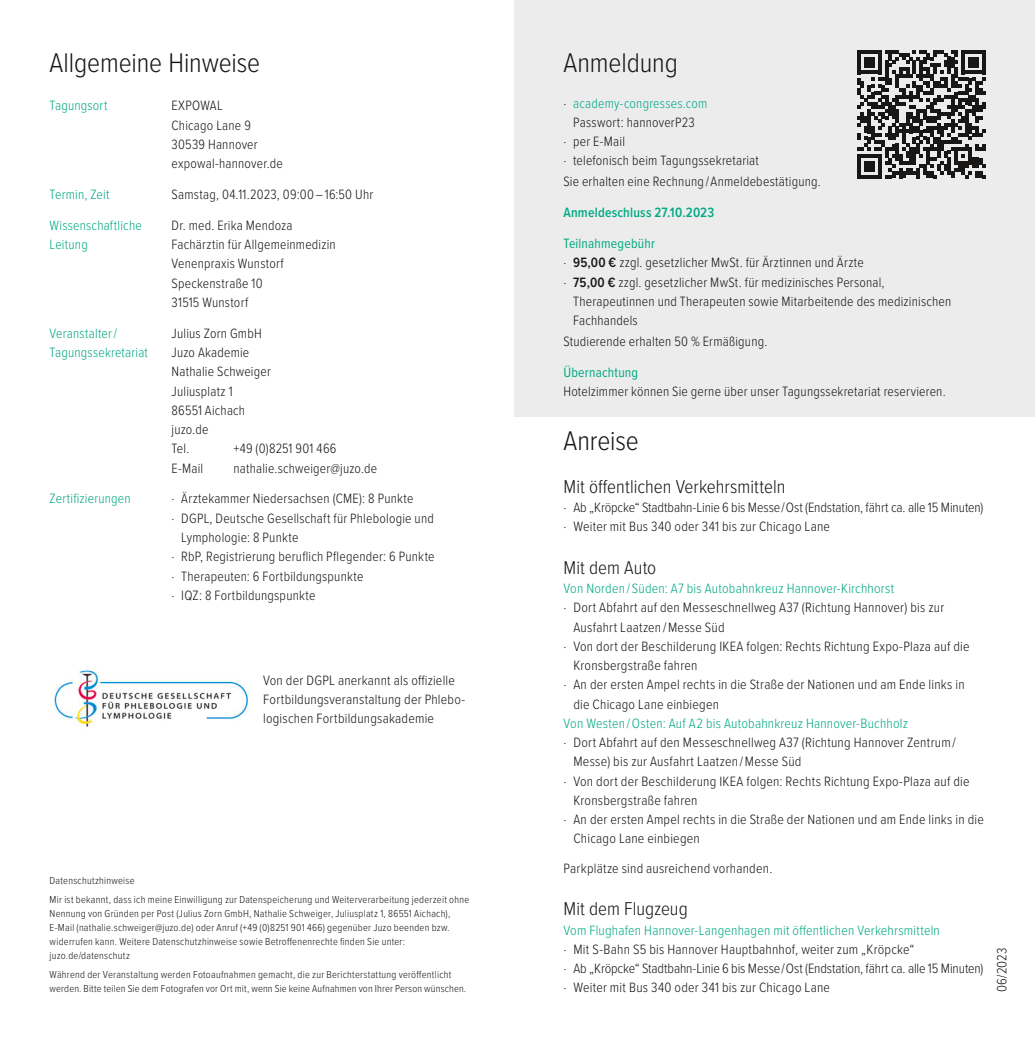
<style>
.page{position:relative;width:1035px;height:1042px;background:#fff}
.page>*{position:absolute;margin:0;border:0;box-sizing:border-box;transform-origin:0 0}
.t1{font:300 28px "Proxima Nova Cond";letter-spacing:-.005em;color:#181716}
.t2{font:300 19.25px "Proxima Nova Cond";color:#181716}
.t3{font:300 14px/19.2px "Proxima Nova Cond";letter-spacing:.015em;color:#181716}
.t4{font:300 14px/19.2px "Proxima Nova Cond";letter-spacing:.015em;color:#00a983}
.t5{font:300 14px/19.2px "Proxima Nova Cond";letter-spacing:-.005em;color:#181716}
.t6{font:14px "Proxima Nova Cond";letter-spacing:.015em;color:#00a983}
.t7{font:600 14px "Proxima Nova Cond";letter-spacing:.015em;color:#00a983}
.t8{font:300 10.5px/14px "Proxima Nova Cond";letter-spacing:.025em;color:#181716}
.s1{color:#181716}
.s2{font-weight:600}
</style>
<div class="page">
<div style="left:514px;top:0;width:520px;height:416px;background:#ececec"></div>
<svg style="left:857px;top:50px;width:128px;height:128px"></svg>
<img style="left:54px;top:669px;width:195px;height:58px">
<h1 class="t1" style="left:50px;top:42px;width:212px">Allgemeine Hinweise</h1>
<p class="t4" style="left:50px;top:95px;width:59px">Tagungsort</p>
<p class="t3" style="left:171px;top:95px;width:113px">EXPOWAL<br>Chicago Lane 9<br>30539 Hannover expowal-hannover.de</p>
<p class="t4" style="left:50px;top:184px;width:61px">Termin, Zeit</p>
<p class="t3" style="left:171px;top:184px;width:203px">Samstag, 04.11.2023, 09:00 – 16:50 Uhr</p>
<p class="t4" style="left:50px;top:215px;width:94px">Wissenschaftliche<br>Leitung</p>
<p class="t3" style="left:171px;top:215px;width:166px">Dr. med. Erika Mendoza<br>Fachärztin für Allgemeinmedizin<br>Venenpraxis Wunstorf<br>Speckenstraße 10<br>31515 Wunstorf</p>
<p class="t4" style="left:50px;top:323px;width:100px">Veranstalter /<br>Tagungssekretariat</p>
<p class="t3" style="left:171px;top:323px;width:101px">Julius Zorn GmbH<br>Juzo Akademie<br>Nathalie Schweiger<br>Juliusplatz 1<br>86551 Aichach juzo.de<br>Tel.</p>
<p class="t3" style="left:233px;top:438px;width:104px">+49 (0)8251 901 466</p>
<p class="t3" style="left:171px;top:457px;width:33px">E-Mail</p>
<p class="t3" style="left:233px;top:457px;width:145px">nathalie.schweiger@juzo.de</p>
<p class="t4" style="left:50px;top:488px;width:83px">Zertifizierungen</p>
<p class="t3" style="left:171px;top:488px;width:243px">· Ärztekammer Niedersachsen (CME): 8 Punkte</p>
<p class="t3" style="left:171px;top:508px;width:264px">· DGPL, Deutsche Gesellschaft für Phlebologie und</p>
<p class="t3" style="left:181px;top:527px;width:119px">Lymphologie: 8 Punkte</p>
<p class="t3" style="left:171px;top:546px;width:264px">· RbP, Registrierung beruflich Pflegender: 6 Punkte</p>
<p class="t3" style="left:171px;top:565px;width:193px">· Therapeuten: 6 Fortbildungspunkte</p>
<p class="t3" style="left:171px;top:585px;width:145px">· IQZ: 8 Fortbildungspunkte</p>
<p class="t3" style="left:263px;top:669px;width:204px">Von der DGPL anerkannt als offizielle<br>Fortbildungsveranstaltung der Phlebo&shy;logischen Fortbildungsakademie</p>
<p class="t8" style="left:50px;top:871px;width:421px;line-height:18.9px">Datenschutzhinweise<br>Mir ist bekannt, dass ich meine Einwilligung zur Datenspeicherung und Weiterverarbeitung jederzeit ohne</p>
<p class="t8" style="left:50px;top:906px;width:402px">Nennung von Gründen per Post (Julius Zorn GmbH, Nathalie Schweiger, Juliusplatz 1, 86551 Aichach), E-Mail (nathalie.schweiger@juzo.de) oder Anruf (+49 (0)8251 901 466) gegenüber Juzo beenden bzw. widerrufen kann. Weitere Datenschutzhinweise sowie Betroffenenrechte finden Sie unter: juzo.de/datenschutz</p>
<p class="t8" style="left:50px;top:967px;width:418px">Während der Veranstaltung werden Fotoaufnahmen gemacht, die zur Berichterstattung veröffentlicht werden. Bitte teilen Sie dem Fotografen vor Ort mit, wenn Sie keine Aufnahmen von Ihrer Person wünschen.</p>
<h1 class="t1" style="left:563px;top:42px;width:116px">Anmeldung</h1>
<p class="t4" style="left:563px;top:93px;width:145px"><span class="s1">·</span> academy-congresses.com</p>
<p class="t3" style="left:573px;top:112px;width:123px">Passwort: hannoverP23</p>
<p class="t3" style="left:563px;top:131px;width:63px">· per E-Mail</p>
<p class="t3" style="left:563px;top:150px;width:197px">· telefonisch beim Tagungssekretariat</p>
<p class="t3" style="left:563px;top:171px;width:259px">Sie erhalten eine Rechnung / Anmeldebestätigung.</p>
<p class="t7" style="left:563px;top:202px;width:152px">Anmeldeschluss 27.10.2023</p>
<p class="t6" style="left:563px;top:233px;width:93px">Teilnahmegebühr</p>
<p class="t3" style="left:563px;top:252px;width:302px">· <span class="s2">95,00 €</span> zzgl. gesetzlicher MwSt. für Ärztinnen und Ärzte</p>
<p class="t3" style="left:563px;top:272px;width:323px">· <span class="s2">75,00 €</span> zzgl. gesetzlicher MwSt. für medizinisches Personal,</p>
<p class="t3" style="left:573px;top:291px;width:379px">Therapeutinnen und Therapeuten sowie Mitarbeitende des medizinischen</p>
<p class="t3" style="left:573px;top:310px;width:66px">Fachhandels</p>
<p class="t3" style="left:563px;top:331px;width:205px">Studierende erhalten 50 % Ermäßigung.</p>
<p class="t6" style="left:563px;top:362px;width:76px">Übernachtung</p>
<p class="t3" style="left:563px;top:381px;width:384px">Hotelzimmer können Sie gerne über unser Tagungssekretariat reservieren.</p>
<h1 class="t1" style="left:563px;top:420px;width:77px">Anreise</h1>
<h2 class="t2" style="left:563px;top:472px;width:223px">Mit öffentlichen Verkehrsmitteln</h2>
<p class="t5" style="left:563px;top:497px;width:421px">· Ab „Kröpcke“ Stadtbahn-Linie 6 bis Messe / Ost (Endstation, fährt ca. alle 15 Minuten) · Weiter mit Bus 340 oder 341 bis zur Chicago Lane</p>
<h2 class="t2" style="left:563px;top:553px;width:94px">Mit dem Auto</h2>
<p class="t4" style="left:563px;top:578px;width:332px">Von Norden / Süden: A7 bis Autobahnkreuz Hannover-Kirchhorst</p>
<p class="t3" style="left:563px;top:597px;width:382px">· Dort Abfahrt auf den Messeschnellweg A37 (Richtung Hannover) bis zur</p>
<p class="t3" style="left:573px;top:616px;width:153px">Ausfahrt Laatzen / Messe Süd</p>
<p class="t3" style="left:563px;top:636px;width:407px">· Von dort der Beschilderung IKEA folgen: Rechts Richtung Expo-Plaza auf die</p>
<p class="t3" style="left:573px;top:655px;width:125px">Kronsbergstraße fahren</p>
<p class="t3" style="left:563px;top:674px;width:402px">· An der ersten Ampel rechts in die Straße der Nationen und am Ende links in</p>
<p class="t3" style="left:573px;top:693px;width:147px">die Chicago Lane einbiegen</p>
<p class="t4" style="left:563px;top:713px;width:346px">Von Westen / Osten: Auf A2 bis Autobahnkreuz Hannover-Buchholz</p>
<p class="t3" style="left:563px;top:732px;width:394px">· Dort Abfahrt auf den Messeschnellweg A37 (Richtung Hannover Zentrum /</p>
<p class="t3" style="left:573px;top:751px;width:229px">Messe) bis zur Ausfahrt Laatzen / Messe Süd</p>
<p class="t3" style="left:563px;top:770px;width:407px">· Von dort der Beschilderung IKEA folgen: Rechts Richtung Expo-Plaza auf die</p>
<p class="t3" style="left:573px;top:790px;width:125px">Kronsbergstraße fahren</p>
<p class="t3" style="left:563px;top:809px;width:422px">· An der ersten Ampel rechts in die Straße der Nationen und am Ende links in die</p>
<p class="t3" style="left:573px;top:828px;width:128px">Chicago Lane einbiegen</p>
<p class="t3" style="left:563px;top:857px;width:210px">Parkplätze sind ausreichend vorhanden.</p>
<h2 class="t2" style="left:563px;top:895px;width:126px">Mit dem Flugzeug</h2>
<p class="t4" style="left:563px;top:919px;width:378px">Vom Flughafen Hannover-Langenhagen mit öffentlichen Verkehrsmitteln</p>
<p class="t3" style="left:563px;top:939px;width:421px">· Mit S-Bahn S5 bis Hannover Hauptbahnhof, weiter zum „Kröpcke“<br>· Ab „Kröpcke“ Stadtbahn-Linie 6 bis Messe / Ost (Endstation, fährt ca. alle 15 Minuten) · Weiter mit Bus 340 oder 341 bis zur Chicago Lane</p>
<p class="t3" style="left:991px;top:992px;width:47px;rotate:-90deg">06/2023</p>
</div>
